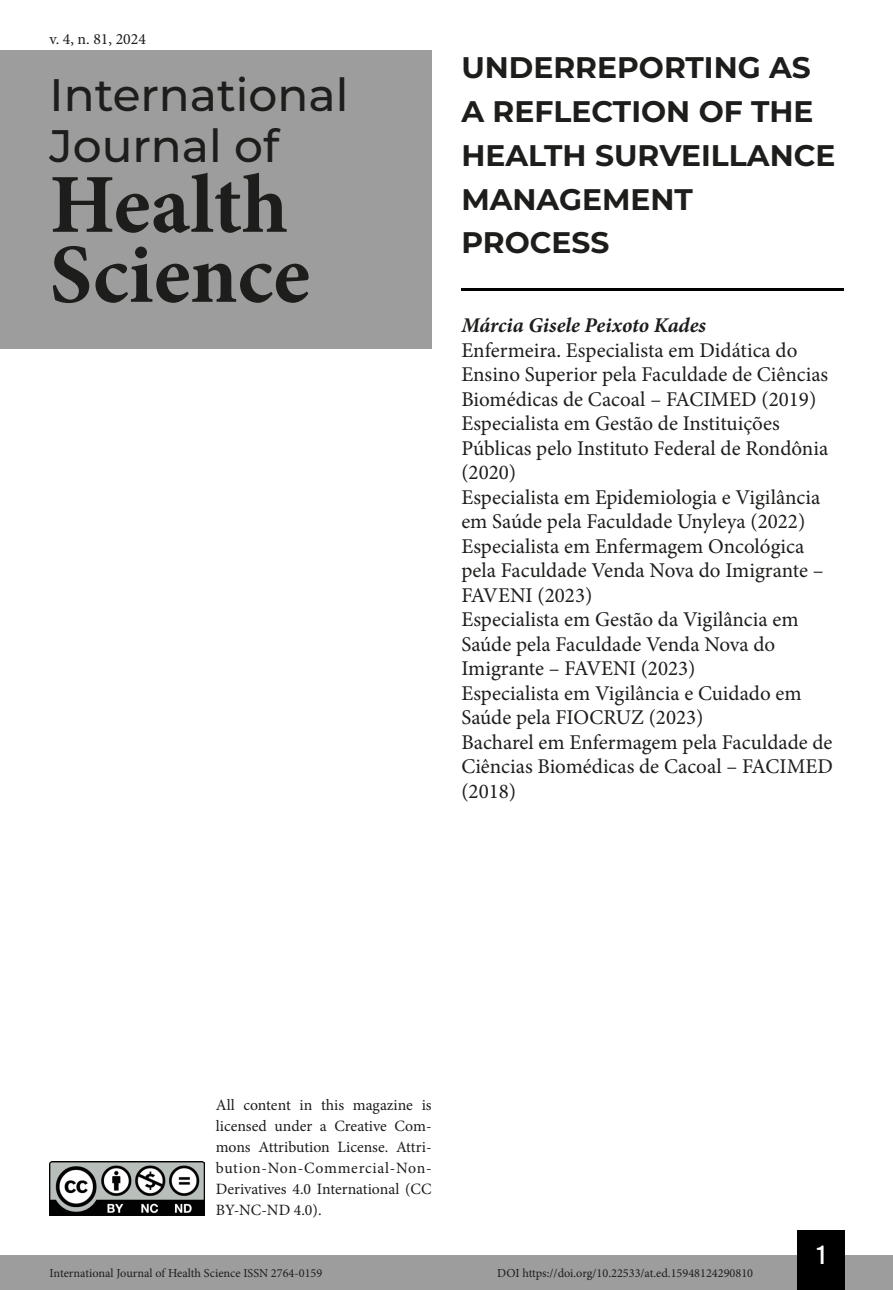
<style>
.page{position:relative;width:893px;height:1290px;background:#fff}
.page>*{position:absolute;margin:0;border:0;box-sizing:border-box;transform-origin:0 0}
.t1{font:700 84px/70px "Minion Pro";color:#1d1d1b}
.t2{font:500 45.5px/50.8px "Montserrat";color:#1d1d1b}
.Título_Artigo{font:700 29.75px/43.8px "Montserrat";color:#1d1d1b}
.t3{font:26.25px "Bebas Kai";color:#fff}
.Infos_autor{font:21px/24.5px "Minion Pro";color:#1d1d1b}
.Autor{font:italic 700 21px "Minion Pro";color:#1d1d1b}
.t4{font:15.75px/21px "Minion Pro";color:#1d1d1b;text-align:justify}
.t5{font:12.25px "Minion Pro";color:#1d1d1b}
</style>
<div class="page">
<div style="left:0;top:1255px;width:893px;height:35px;background:#9d9d9d"></div>
<div style="left:797px;top:1230px;width:48px;height:60px;background:#000"></div>
<img style="left:50px;top:1161px;width:154px;height:54px">
<div style="left:0;top:50px;width:432px;height:298px;background:#9d9d9d"></div>
<hr style="left:461px;top:288px;width:382px;height:2px;background:#000">
<p class="t4" style="left:50px;top:28px;width:98px">v. 4, n. 81, 2024</p>
<h2 class="t2" style="left:50px;top:68px;width:300px">International<br>Journal of</h2>
<h1 class="t1" style="left:50px;top:169px;width:262px">Health<br>Science</h1>
<p class="Título_Artigo" style="left:461px;top:44px;width:376px">UNDERREPORTING AS<br>A REFLECTION OF THE<br>HEALTH SURVEILLANCE<br>MANAGEMENT<br>PROCESS</p>
<p class="Autor" style="left:461px;top:310px;width:246px">Márcia Gisele Peixoto Kades</p>
<p class="Infos_autor" style="left:461px;top:338px;width:368px">Enfermeira. Especialista em Didática do<br>Ensino Superior pela Faculdade de Ciências<br>Biomédicas de Cacoal – FACIMED (2019)</p>
<p class="Infos_autor" style="left:461px;top:411px;width:368px">Especialista em Gestão de Instituições<br>Públicas pelo Instituto Federal de Rondônia (2020)</p>
<p class="Infos_autor" style="left:461px;top:485px;width:360px">Especialista em Epidemiologia e Vigilância em Saúde pela Faculdade Unyleya (2022)</p>
<p class="Infos_autor" style="left:461px;top:534px;width:364px">Especialista em Enfermagem Oncológica pela Faculdade Venda Nova do Imigrante –<br>FAVENI (2023)</p>
<p class="Infos_autor" style="left:461px;top:607px;width:339px">Especialista em Gestão da Vigilância em<br>Saúde pela Faculdade Venda Nova do<br>Imigrante – FAVENI (2023)</p>
<p class="Infos_autor" style="left:461px;top:681px;width:342px">Especialista em Vigilância e Cuidado em<br>Saúde pela FIOCRUZ (2023)</p>
<p class="Infos_autor" style="left:461px;top:730px;width:373px;text-align:justify">Bacharel em Enfermagem pela Faculdade de Ciências Biomédicas de Cacoal – FACIMED (2018)</p>
<p class="t4" style="left:216px;top:1095px;width:217px">All content in this magazine is licensed under a Creative Com&shy;mons Attribution License. Attri&shy;bution-Non-Commercial-Non-Derivatives 4.0 International (CC BY-NC-ND 4.0).</p>
<p class="t3" style="left:817px;top:1241px;width:10px">1</p>
<p class="t5" style="left:50px;top:1265px;width:274px">International Journal of Health Science ISSN 2764-0159</p>
<p class="t5" style="left:497px;top:1265px;width:257px">DOI https://doi.org/10.22533/at.ed.15948124290810</p>
</div>
